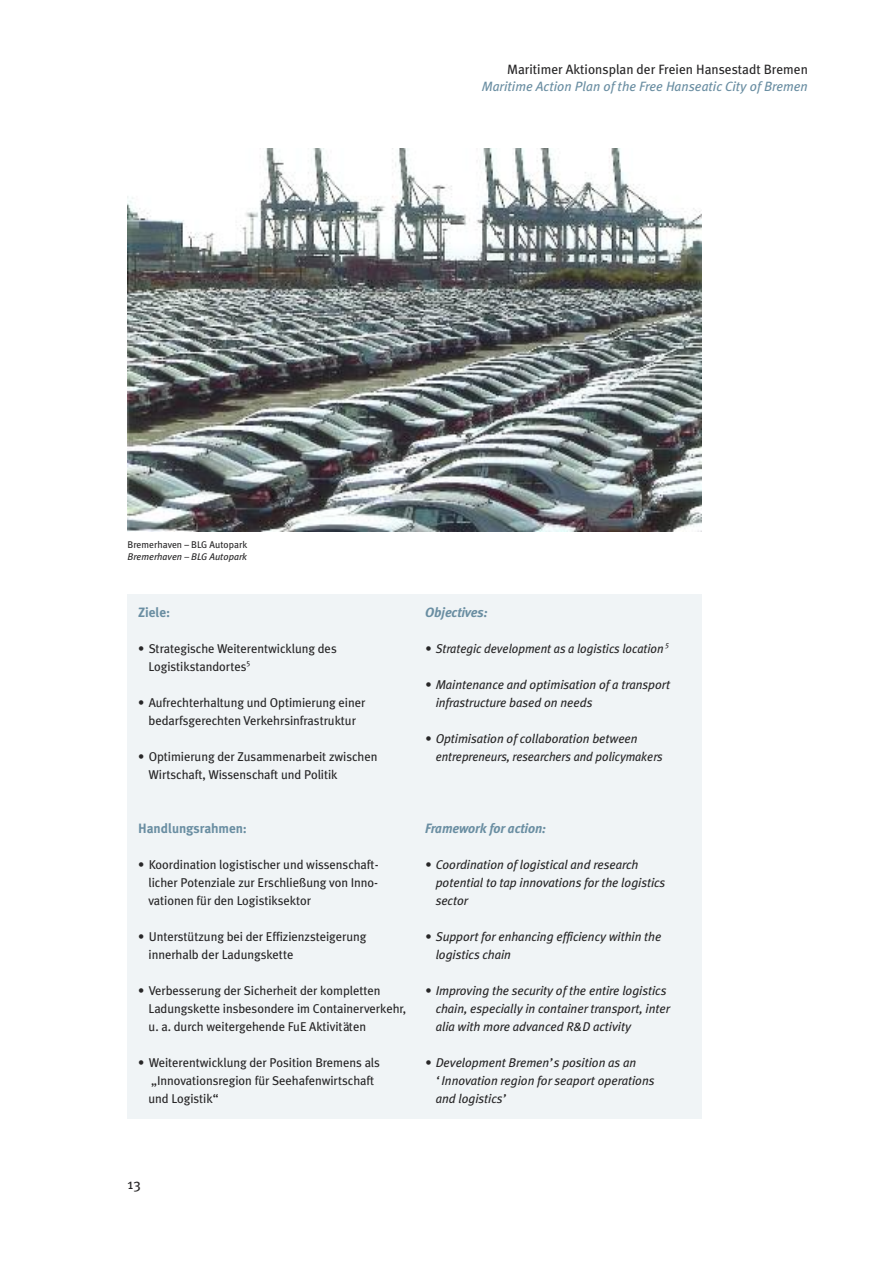
<style>
.page{position:relative;width:893px;height:1263px;background:#fff}
.page>*{position:absolute;margin:0;border:0;box-sizing:border-box;transform-origin:0 0}
.t1{font:14.25px "Meta Plus";color:#272627}
.t2{font:italic 13.5px "Meta Plus";color:#6a8ea2}
.t3{font:13.5px "Meta Plus";color:#272627}
.t4{font:italic 700 13.5px "Meta";letter-spacing:-.005em;color:#6a8ea2}
.t5{font:700 13.5px "Meta Plus";letter-spacing:-.005em;color:#6a8ea2}
.t6{font:12.75px/18px "Meta Plus";letter-spacing:-.005em;color:#272627}
.t7{font:italic 12.75px/18px "Meta Plus";letter-spacing:-.005em;color:#272627}
.t8{font:9.75px "Meta Plus";color:#272627}
.t9{font:italic 9.75px "Meta Plus";color:#272627}
.t10{font:7.65px "Meta Plus";color:#272627}
.t11{font:italic 7.65px "Meta Plus";color:#272627;scale:.96 1}
</style>
<div class="page">
<div style="left:128px;top:595px;width:574px;height:524px;background:#f0f4f6"></div>
<img style="left:128px;top:149px;width:573px;height:382px">
<p class="t3" style="left:507px;top:62px;width:302px">Maritimer Aktionsplan der Freien Hansestadt Bremen</p>
<p class="t2" style="left:482px;top:78px;width:328px">Maritime Action Plan of the Free Hanseatic City of Bremen</p>
<p class="t8" style="left:128px;top:539px;width:121px">Bremerhaven – BLG Autopark</p>
<p class="t9" style="left:128px;top:551px;width:121px">Bremerhaven – BLG Autopark</p>
<p class="t5" style="left:138px;top:604px;width:34px">Ziele:</p>
<p class="t6" style="left:149px;top:639px;width:190px;text-indent:-10px">• Strategische Weiterentwicklung des<br>Logistikstandortes</p>
<p class="t10" style="left:246px;top:657px;width:5px">5</p>
<p class="t6" style="left:138px;top:693px;width:229px;text-align:center">• Aufrechterhaltung und Optimierung einer bedarfsgerechten Verkehrsinfrastruktur</p>
<p class="t6" style="left:149px;top:747px;width:230px;text-indent:-10px">• Optimierung der Zusammenarbeit zwischen<br>Wirtschaft, Wissenschaft und Politik</p>
<p class="t5" style="left:138px;top:820px;width:110px">Handlungsrahmen:</p>
<p class="t6" style="left:149px;top:855px;width:232px;text-align:justify;text-indent:-10px">• Koordination logistischer und wissenschaft&shy;licher Potenziale zur Erschließung von Inno&shy;vationen für den Logistiksektor</p>
<p class="t6" style="left:149px;top:927px;width:219px;text-indent:-10px">• Unterstützung bei der Effizienzsteigerung innerhalb der Ladungskette</p>
<p class="t6" style="left:149px;top:981px;width:259px;text-indent:-10px">• Verbesserung der Sicherheit der kompletten<br>Ladungskette insbesondere im Containerverkehr, u. a. durch weitergehende FuE Aktivitäten</p>
<p class="t6" style="left:149px;top:1053px;width:233px;text-indent:-10px">• Weiterentwicklung der Position Bremens als „Innovationsregion für Seehafenwirtschaft und Logistik“</p>
<p class="t4" style="left:425px;top:607px;width:64px">Objectives:</p>
<p class="t7" style="left:425px;top:639px;width:240px">• Strategic development as a logistics location</p>
<p class="t11" style="left:665px;top:639px;width:6px">5</p>
<p class="t7" style="left:436px;top:675px;width:236px;text-indent:-10px">• Maintenance and optimisation of a transport infrastructure based on needs</p>
<p class="t7" style="left:436px;top:729px;width:229px;text-indent:-11px">• Optimisation of collaboration between entrepreneurs, researchers and policymakers</p>
<p class="t4" style="left:425px;top:823px;width:122px">Framework for action:</p>
<p class="t7" style="left:436px;top:855px;width:231px;text-indent:-10px">• Coordination of logistical and research potential to tap innovations for the logistics sector</p>
<p class="t7" style="left:436px;top:927px;width:227px;text-indent:-10px">• Support for enhancing efficiency within the logistics chain</p>
<p class="t7" style="left:436px;top:981px;width:236px;text-indent:-10px">• Improving the security of the entire logistics chain, especially in container transport, inter alia with more advanced R&amp;D activity</p>
<p class="t7" style="left:436px;top:1053px;width:220px;text-indent:-10px">• Development Bremen’s position as an ‘Innovation region for seaport operations and logistics’</p>
<p class="t1" style="left:128px;top:1176px;width:15px">13</p>
</div>
